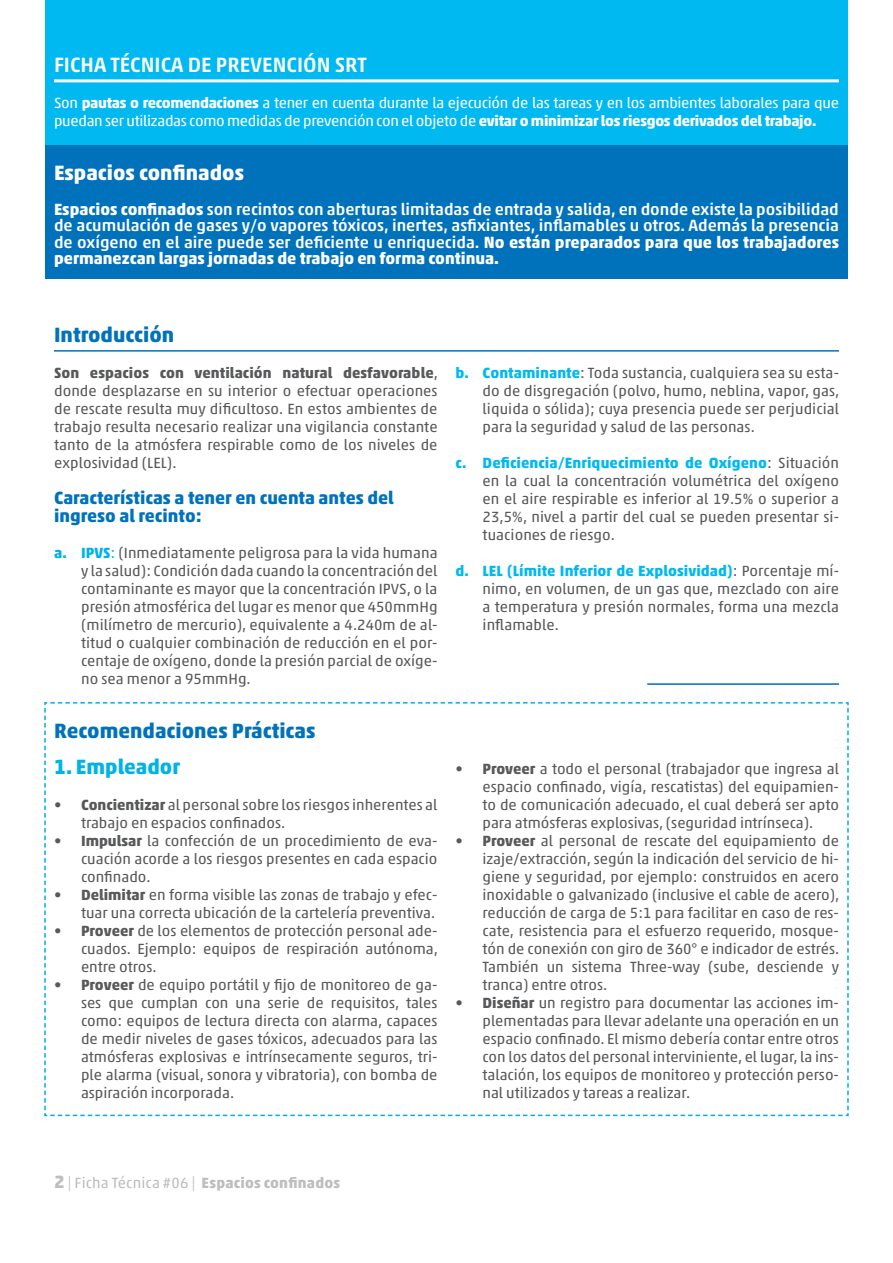
<style>
.page{position:relative;width:893px;height:1263px;background:#fff}
.page>*{position:absolute;margin:0;border:0;box-sizing:border-box;transform-origin:0 0}
.t1{font:700 21px "Akko Pro";color:#0072bc}
.t2{font:500 21px "Akko Pro";color:#fff}
.t3{font:700 21px "Akko Pro";color:#fff}
.t4{font:700 21px "Akko Pro";color:#00b3e6}
.t5{font:700 18px/18px "Akko Pro";color:#0072bc}
.t6{font:500 16.5px/16.5px "Akko Pro";color:#fff;text-align:justify}
.t7{font:15px/18px "Akko Pro";color:#58595b;text-align:justify}
.t8{font:15px/18px "Akko Pro";letter-spacing:-.02em;color:#fff}
.t9{font:700 15px "Akko Pro";letter-spacing:.01em;color:#bcbec0}
.s1{font-weight:700}
.s2{font-weight:700;color:#00b3e6}
.s3{color:#00b3e6}
.s4{font-weight:700;color:#00b9f1}
.s5{font-size:18px}
.s6{font-weight:400}
</style>
<div class="page">
<div style="left:45px;top:144px;width:803px;height:135px;background:#0072bc"></div>
<div style="left:45px;top:0;width:803px;height:144px;background:#00b9f1"></div>
<svg style="left:44px;top:702px;width:805px;height:415px"></svg>
<hr style="left:54px;top:79px;width:785px;height:3px;background:#fff">
<hr style="left:54px;top:350px;width:785px;height:2px;background:#0072bc">
<hr style="left:647px;top:683px;width:192px;height:2px;background:#006db6">
<h1 class="t2" style="left:54px;top:52px;width:314px">FICHA TÉCNICA DE PREVENCIÓN SRT</h1>
<p class="t8" style="left:54px;top:94px;width:786px">Son <span class="s1">pautas o recomendaciones</span> a tener en cuenta durante la ejecución de las tareas y en los ambientes laborales para que puedan ser utilizadas como medidas de prevención con el objeto de <span class="s1">evitar o minimizar los riesgos derivados del trabajo.</span></p>
<h1 class="t3" style="left:54px;top:160px;width:192px">Espacios confinados</h1>
<p class="t6" style="left:54px;top:200px;width:786px"><span class="s1">Espacios confinados</span> son recintos con aberturas limitadas de entrada y salida, en donde existe la posibilidad de acumulación de gases y/o vapores tóxicos, inertes, asfixiantes, inflamables u otros. Además la presencia de oxígeno en el aire puede ser deficiente u enriquecida. <span class="s1">No están preparados para que los trabajadores permanezcan largas jornadas de trabajo en forma continua.</span></p>
<h1 class="t1" style="left:54px;top:322px;width:122px">Introducción</h1>
<p class="t7" style="left:54px;top:364px;width:385px"><span class="s1">Son espacios con ventilación natural desfavorable</span>, donde desplazarse en su interior o efectuar operaciones de rescate resulta muy dificultoso. En estos ambientes de trabajo resulta necesario realizar una vigilancia constante tanto de la atmósfera respirable como de los niveles de explosividad (LEL).</p>
<p class="t5" style="left:54px;top:489px;width:341px">Características a tener en cuenta antes del ingreso al recinto:</p>
<p class="t7" style="left:81px;top:544px;width:358px;text-indent:-27px"><span class="s2">a. IPVS</span><span class="s3">:</span> (Inmediatamente peligrosa para la vida humana y la salud): Condición dada cuando la concentración del contaminante es mayor que la concentración IPVS, o la presión atmosférica del lugar es menor que 450mmHg (milímetro de mercurio), equivalente a 4.240m de al&shy;titud o cualquier combinación de reducción en el por&shy;centaje de oxígeno, donde la presión parcial de oxíge&shy;no sea menor a 95mmHg.</p>
<h1 class="t1" style="left:54px;top:718px;width:263px">Recomendaciones Prácticas</h1>
<h1 class="t4" style="left:54px;top:754px;width:128px">1. Empleador</h1>
<p class="t7" style="left:81px;top:796px;width:358px;text-indent:-27px"><span class="s1">• Concientizar</span> al personal sobre los riesgos inherentes al trabajo en espacios confinados.</p>
<p class="t7" style="left:81px;top:832px;width:358px;text-indent:-27px"><span class="s1">• Impulsar</span> la confección de un procedimiento de eva&shy;cuación acorde a los riesgos presentes en cada espacio confinado.</p>
<p class="t7" style="left:54px;top:886px;width:385px;text-align:right"><span class="s1">• Delimitar</span> en forma visible las zonas de trabajo y efec&shy;tuar una correcta ubicación de la cartelería preventiva.</p>
<p class="t7" style="left:81px;top:922px;width:358px;text-indent:-27px"><span class="s1">• Proveer</span> de los elementos de protección personal ade&shy;cuados. Ejemplo: equipos de respiración autónoma, entre otros.</p>
<p class="t7" style="left:81px;top:976px;width:358px;text-indent:-27px"><span class="s1">• Proveer</span> de equipo portátil y fijo de monitoreo de ga&shy;ses que cumplan con una serie de requisitos, tales como: equipos de lectura directa con alarma, capaces de medir niveles de gases tóxicos, adecuados para las atmósferas explosivas e intrínsecamente seguros, tri&shy;ple alarma (visual, sonora y vibratoria), con bomba de aspiración incorporada.</p>
<p class="t7" style="left:483px;top:364px;width:358px;text-indent:-27px"><span class="s4">b. Contaminante</span>: Toda sustancia, cualquiera sea su esta&shy;do de disgregación (polvo, humo, neblina, vapor, gas, liquida o sólida); cuya presencia puede ser perjudicial para la seguridad y salud de las personas.</p>
<p class="t7" style="left:483px;top:454px;width:358px;text-indent:-27px"><span class="s4">c. Deficiencia/Enriquecimiento de Oxígeno</span>: Situación en la cual la concentración volumétrica del oxígeno en el aire respirable es inferior al 19.5% o superior a 23,5%, nivel a partir del cual se pueden presentar si&shy;tuaciones de riesgo.</p>
<p class="t7" style="left:483px;top:562px;width:358px;text-indent:-27px"><span class="s4">d. LEL (Límite Inferior de Explosividad)</span>: Porcentaje mí&shy;nimo, en volumen, de un gas que, mezclado con aire a temperatura y presión normales, forma una mezcla inflamable.</p>
<p class="t7" style="left:482px;top:760px;width:358px;text-indent:-27px"><span class="s1">• Proveer</span> a todo el personal (trabajador que ingresa al espacio confinado, vigía, rescatistas) del equipamien&shy;to de comunicación adecuado, el cual deberá ser apto para atmósferas explosivas, (seguridad intrínseca).</p>
<p class="t7" style="left:482px;top:832px;width:358px;text-indent:-27px"><span class="s1">• Proveer</span> al personal de rescate del equipamiento de izaje/extracción, según la indicación del servicio de hi&shy;giene y seguridad, por ejemplo: construidos en acero inoxidable o galvanizado (inclusive el cable de acero), reducción de carga de 5:1 para facilitar en caso de res&shy;cate, resistencia para el esfuerzo requerido, mosque&shy;tón de conexión con giro de 360° e indicador de estrés.<br>También un sistema Three-way (sube, desciende y tranca) entre otros.</p>
<p class="t7" style="left:482px;top:994px;width:358px;text-indent:-27px"><span class="s1">• Diseñar</span> un registro para documentar las acciones im&shy;plementadas para llevar adelante una operación en un espacio confinado. El mismo debería contar entre otros con los datos del personal interviniente, el lugar, la ins&shy;talación, los equipos de monitoreo y protección perso&shy;nal utilizados y tareas a realizar.</p>
<p class="t9" style="left:54px;top:1174px;width:288px"><span class="s5">2</span> <span class="s6">| Ficha Técnica #06 |</span> Espacios confinados</p>
</div>
